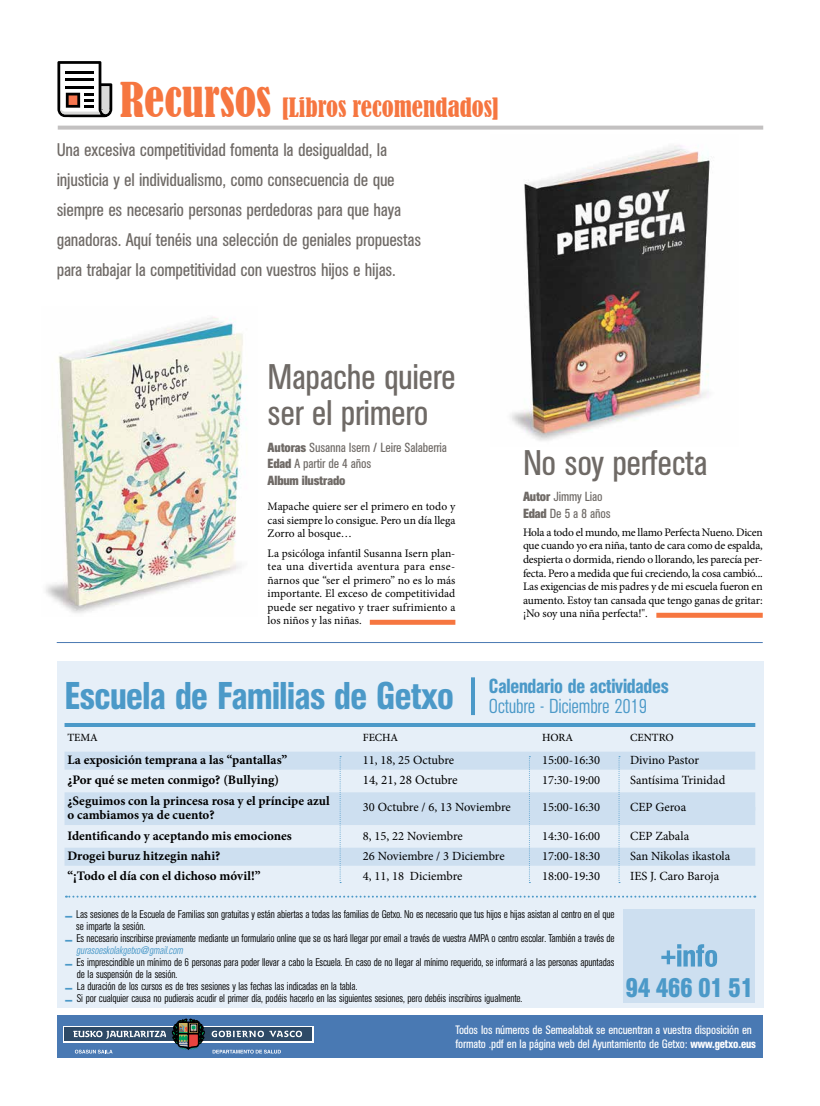
<style>
.page{position:relative;width:820px;height:1106px;background:#fff}
.page>*{position:absolute;margin:0;border:0;box-sizing:border-box;transform-origin:0 0}
.t1{font:500 condensed 38px "AK12";color:#4b99c8}
.t2{font:condensed 35px/36px "AK12";color:#6f6a66}
.t3{font:700 condensed 27px "AK12";letter-spacing:-.01em;color:#4b99c8;scale:.9 1}
.t4{font:condensed 25px "Bernard";color:#f67640}
.t5{font:500 condensed 20px "AK12";color:#4b99c8}
.t6{font:300 condensed 20px "AK12";color:#4b99c8}
.t7{font:condensed 18px/29.8px "AK12";color:#6f6a66}
.t8{font:700 13px/14.7px "Minion Pro";color:#000}
.t9{font:condensed 13px/16.7px "AK12";color:#6f6a66}
.t10{font:13px "Minion Pro";color:#000}
.t11{font:12.5px "Minion Pro";color:#000}
.t12{font:condensed 12px/14px "AK12";color:#fff}
.t13{font:11.5px/13.5px "Minion Pro";letter-spacing:-.005em;color:#000;text-align:justify}
.t14{font:300 condensed 11px/12px "AK12";color:#000}
.t15{font:500 11px "Minion Pro";color:#000}
.s1{font-size:45px}
.s2{font-weight:700}
.s3{font-weight:700;font-stretch:expanded;color:#4b99c8}
.s4{font-style:italic;color:#4b99c8}
.s5{font-family:"Frutiger";font-weight:400;font-style:italic;color:#4b99c8}
.s6{font-weight:500}
</style>
<div class="page">
<img style="left:510px;top:145px;width:200px;height:296px">
<div style="left:57px;top:1015px;width:705px;height:42px;background:#4979b3"></div>
<svg style="left:212px;top:1049px;width:69px;height:4px"></svg>
<svg style="left:75px;top:1049px;width:37px;height:4px"></svg>
<svg style="left:63px;top:1026px;width:250px;height:16px"></svg>
<div style="left:65px;top:1027px;width:247px;height:13px;background:#2e4a67"></div>
<svg style="left:172px;top:1018px;width:33px;height:32px"></svg>
<svg style="left:73px;top:1030px;width:93px;height:8px"></svg>
<svg style="left:211px;top:1030px;width:91px;height:7px"></svg>
<div style="left:57px;top:661px;width:706px;height:347px;background:#e6eff8"></div>
<hr style="left:64px;top:723px;width:691px;height:4px;background:#4b99c8">
<hr style="left:471px;top:677px;width:4px;height:38px;background:#4b99c8">
<svg style="left:66px;top:895px;width:689px;height:2px"></svg>
<div style="left:64px;top:751px;width:691px;height:18px;background:#cddff0"></div>
<div style="left:64px;top:792px;width:691px;height:18px;background:#cddff0"></div>
<div style="left:64px;top:807px;width:691px;height:18px;background:#cddff0"></div>
<div style="left:64px;top:847px;width:691px;height:18px;background:#cddff0"></div>
<svg style="left:528px;top:756px;width:2px;height:127px"></svg>
<svg style="left:618px;top:756px;width:1px;height:127px"></svg>
<svg style="left:339px;top:756px;width:2px;height:127px"></svg>
<hr style="left:57px;top:642px;width:705px;height:1px;background:#4979b3">
<div style="left:623px;top:909px;width:131px;height:93px;background:#cddff0"></div>
<svg style="left:661px;top:944px;width:55px;height:22px"></svg>
<svg style="left:58px;top:126px;width:705px;height:4px;background:#c8c6c6"></svg>
<svg style="left:57px;top:61px;width:55px;height:56px"></svg>
<img style="left:46px;top:317px;width:201px;height:296px">
<div style="left:369px;top:620px;width:86px;height:5px;background:#f67640"></div>
<div style="left:656px;top:612px;width:106px;height:5px;background:#f67640"></div>
<h3 class="t4" style="left:120px;top:93px;width:380px"><span class="s1">Recursos</span> [Libros recomendados]</h3>
<p class="t7" style="left:57px;top:135px;width:365px">Una excesiva competitividad fomenta la desigualdad, la injusticia y el individualismo, como consecuencia de que siempre es necesario personas perdedoras para que haya ganadoras. Aquí tenéis una selección de geniales propuestas para trabajar la competitividad con vuestros hijos e hijas.</p>
<h2 class="t2" style="left:267px;top:359px;width:189px">Mapache quiere ser el primero</h2>
<p class="t9" style="left:267px;top:439px;width:181px"><span class="s2">Autoras</span> Susanna Isern / Leire Salaberria<br><span class="s2">Edad</span> A partir de 4 años<br><span class="s2">Album ilustrado</span></p>
<p class="t13" style="left:267px;top:500px;width:189px">Mapache quiere ser el primero en todo y casi siempre lo consigue. Pero un día llega Zorro al bosque…</p>
<p class="t13" style="left:267px;top:546px;width:189px">La psicóloga infantil Susanna Isern plan&shy;tea una divertida aventura para ense&shy;ñarnos que “ser el primero” no es lo más importante. El exceso de competitividad puede ser negativo y traer sufrimiento a los niños y las niñas.</p>
<h2 class="t2" style="left:523px;top:445px;width:186px">No soy perfecta</h2>
<p class="t9" style="left:523px;top:488px;width:89px"><span class="s2">Autor</span> Jimmy Liao<br><span class="s2">Edad</span> De 5 a 8 años</p>
<p class="t13" style="left:523px;top:525px;width:241px">Hola a todo el mundo, me llamo Perfecta Nueno. Dicen que cuando yo era niña, tanto de cara como de espalda, despierta o dormida, riendo o llorando, les parecía per&shy;fecta. Pero a medida que fui creciendo, la cosa cambió...<br>Las exigencias de mis padres y de mi escuela fueron en aumento. Estoy tan cansada que tengo ganas de gritar: ¡No soy una niña perfecta!".</p>
<h3 class="t5" style="left:489px;top:674px;width:181px">Calendario de actividades</h3>
<h3 class="t6" style="left:489px;top:694px;width:159px">Octubre - Diciembre 2019</h3>
<h1 class="t1" style="left:64px;top:674px;width:390px">Escuela de Familias de Getxo</h1>
<p class="t15" style="left:67px;top:730px;width:32px">TEMA</p>
<p class="t15" style="left:362px;top:730px;width:37px">FECHA</p>
<p class="t15" style="left:541px;top:730px;width:33px">HORA</p>
<p class="t15" style="left:629px;top:730px;width:45px">CENTRO</p>
<p class="t8" style="left:67px;top:752px;width:221px">La exposición temprana a las “pantallas”</p>
<p class="t11" style="left:362px;top:751px;width:93px">11, 18, 25 Octubre</p>
<p class="t11" style="left:541px;top:751px;width:60px">15:00-16:30</p>
<p class="t11" style="left:629px;top:751px;width:70px">Divino Pastor</p>
<p class="t8" style="left:67px;top:772px;width:213px">¿Por qué se meten conmigo? (Bullying)</p>
<p class="t10" style="left:362px;top:771px;width:96px">14, 21, 28 Octubre</p>
<p class="t11" style="left:541px;top:772px;width:60px">17:30-19:00</p>
<p class="t11" style="left:629px;top:772px;width:97px">Santísima Trinidad</p>
<p class="t8" style="left:67px;top:793px;width:264px">¿Seguimos con la princesa rosa y el príncipe azul o cambiamos ya de cuento?</p>
<p class="t11" style="left:362px;top:799px;width:149px">30 Octubre / 6, 13 Noviembre</p>
<p class="t11" style="left:541px;top:799px;width:60px">15:00-16:30</p>
<p class="t11" style="left:629px;top:799px;width:58px">CEP Geroa</p>
<p class="t8" style="left:67px;top:828px;width:226px">Identificando y aceptando mis emociones</p>
<p class="t11" style="left:362px;top:827px;width:101px">8, 15, 22 Noviembre</p>
<p class="t11" style="left:541px;top:827px;width:60px">14:30-16:00</p>
<p class="t11" style="left:629px;top:827px;width:61px">CEP Zabala</p>
<p class="t8" style="left:67px;top:848px;width:154px">Drogei buruz hitzegin nahi?</p>
<p class="t11" style="left:362px;top:847px;width:143px">26 Noviembre / 3 Diciembre</p>
<p class="t11" style="left:541px;top:847px;width:60px">17:00-18:30</p>
<p class="t11" style="left:629px;top:847px;width:102px">San Nikolas ikastola</p>
<p class="t8" style="left:67px;top:868px;width:195px">“¡Todo el día con el dichoso móvil!”</p>
<p class="t11" style="left:362px;top:868px;width:101px">4, 11, 18 Diciembre</p>
<p class="t11" style="left:541px;top:868px;width:60px">18:00-19:30</p>
<p class="t11" style="left:629px;top:868px;width:91px">IES J. Caro Baroja</p>
<p class="t14" style="left:76px;top:907px;width:539px;text-indent:-11px"><span class="s3">–</span> Las sesiones de la Escuela de Familias son gratuitas y están abiertas a todas las familias de Getxo. No es necesario que tus hijos e hijas asistan al centro en el que se imparte la sesión.</p>
<p class="t14" style="left:76px;top:931px;width:539px;text-indent:-11px"><span class="s3">–</span> Es necesario inscribirse previamente mediante un formulario online que se os hará llegar por email a través de vuestra AMPA o centro escolar. También a través de <span class="s4">gurasoeskolakgetxo</span><span class="s5">@</span><span class="s4">gmail.com</span></p>
<p class="t14" style="left:77px;top:955px;width:538px;text-indent:-12px"><span class="s3">–</span> Es imprescindible un mínimo de 6 personas para poder llevar a cabo la Escuela. En caso de no llegar al mínimo requerido, se informará a las personas apuntadas de la suspensión de la sesión.</p>
<p class="t14" style="left:65px;top:979px;width:294px"><span class="s3">–</span> La duración de los cursos es de tres sesiones y las fechas las indicadas en la tabla.</p>
<p class="t14" style="left:65px;top:991px;width:458px"><span class="s3">–</span> Si por cualquier causa no pudierais acudir el primer día, podéis hacerlo en las siguientes sesiones, pero debéis inscribiros igualmente.</p>
<h3 class="t3" style="left:625px;top:971px;width:143px">94 466 01 51</h3>
<p class="t12" style="left:455px;top:1022px;width:302px">Todos los números de Semealabak se encuentran a vuestra disposición en formato .pdf en la página web del Ayuntamiento de Getxo: <span class="s6">www.getxo.eus</span></p>
</div>
